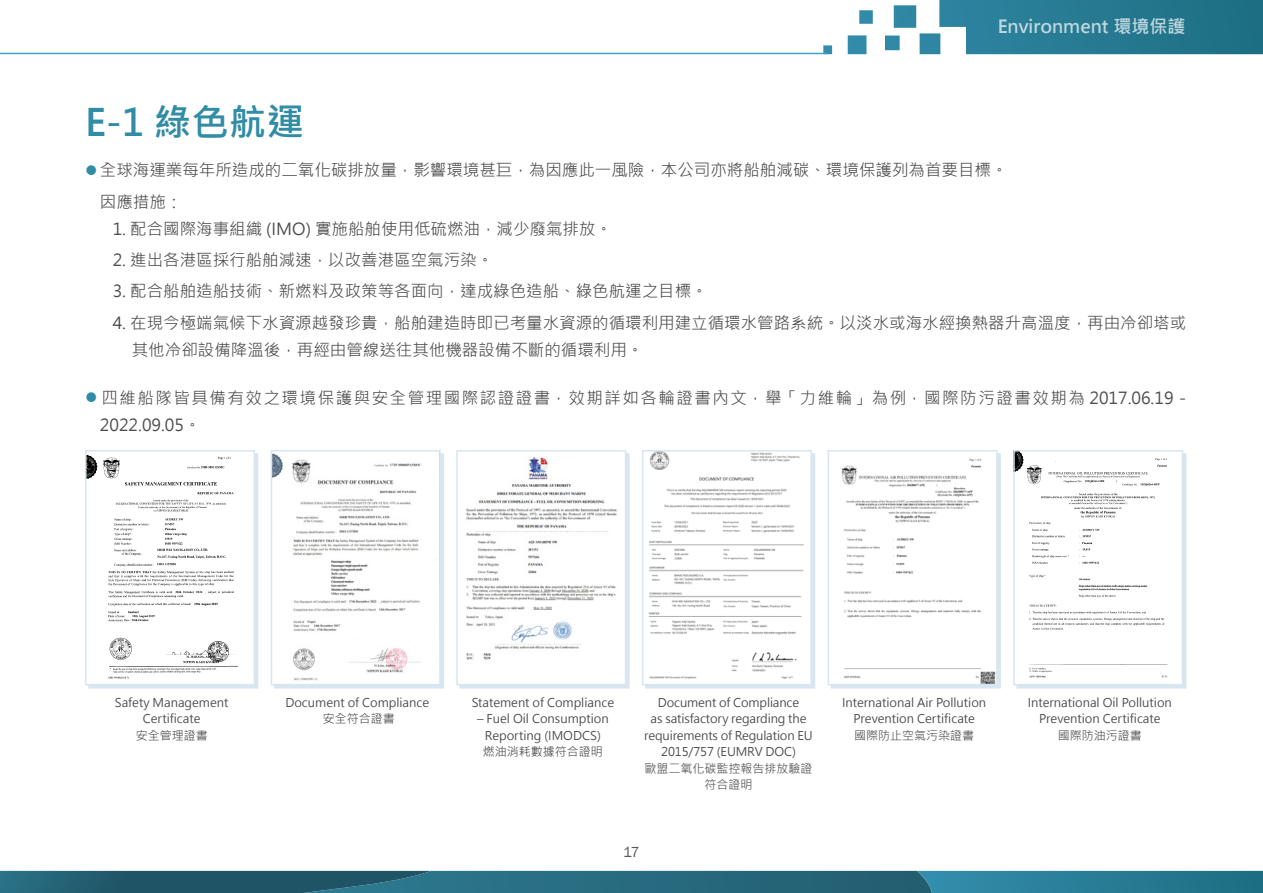
<style>
.page{position:relative;width:1263px;height:893px;background:#fff}
.page>*{position:absolute;margin:0;border:0;box-sizing:border-box;transform-origin:0 0}
.標題1_1{font:700 37.5px "Microsoft Jheng Hei";color:#318ca6}
.t1{font:700 18px "Microsoft Jheng Hei";color:#fff}
.內文{font:16.5px/27px "Microsoft Jheng Hei";color:#4c4c4e}
.內文-2{font:16.5px/27px "Microsoft Jheng Hei";letter-spacing:.09em;color:#4c4c4e}
.t2{font:15px "Franklin Gothic";color:#58585b}
.圖表說明{font:12px/16.5px "Microsoft Jheng Hei";color:#4c4c4e;text-align:center}
.s1{font-size:12.3px;color:#318ca6}
</style>
<div class="page">
<svg style="left:0;top:871px;width:1263px;height:22px;background:#256a7f"></svg>
<svg style="left:823px;top:0;width:440px;height:54px"></svg>
<hr style="left:0;top:53px;width:827px;height:1px;background:#3ea3cb">
<div style="left:1016px;top:453px;width:170px;height:236px;background:#d7e6f0;border:2px solid #d7e6f0"></div>
<img style="left:1016px;top:453px;width:164px;height:229px">
<div style="left:1013px;top:450px;width:170px;height:235px;border:2px solid #d7e6f0"></div>
<div style="left:88px;top:453px;width:170px;height:236px;background:#d7e6f0;border:2px solid #d7e6f0"></div>
<img style="left:88px;top:453px;width:164px;height:229px">
<div style="left:85px;top:450px;width:170px;height:235px;border:2px solid #d7e6f0"></div>
<div style="left:274px;top:453px;width:170px;height:236px;background:#d7e6f0;border:2px solid #d7e6f0"></div>
<img style="left:274px;top:453px;width:164px;height:229px">
<div style="left:271px;top:450px;width:170px;height:235px;border:2px solid #d7e6f0"></div>
<div style="left:459px;top:453px;width:170px;height:236px;background:#d7e6f0;border:2px solid #d7e6f0"></div>
<img style="left:459px;top:453px;width:164px;height:229px">
<div style="left:456px;top:450px;width:170px;height:235px;border:2px solid #d7e6f0"></div>
<div style="left:645px;top:453px;width:170px;height:236px;background:#d7e6f0;border:2px solid #d7e6f0"></div>
<img style="left:645px;top:453px;width:164px;height:229px">
<div style="left:642px;top:450px;width:170px;height:235px;border:2px solid #d7e6f0"></div>
<div style="left:831px;top:453px;width:170px;height:236px;background:#d7e6f0;border:2px solid #d7e6f0"></div>
<img style="left:831px;top:453px;width:164px;height:229px">
<div style="left:827px;top:450px;width:171px;height:235px;border:2px solid #d7e6f0"></div>
<h2 class="t1" style="left:997px;top:15px;width:189px">Environment 環境保護</h2>
<p class="標題1_1" style="left:85px;top:99px;width:220px">E-1 綠色航運</p>
<p class="內文" style="left:85px;top:157px;width:924px"><span class="s1">●</span> 全球海運業每年所造成的二氧化碳排放量，影響環境甚巨，為因應此一風險，本公司亦將船舶減碳、環境保護列為首要目標。</p>
<p class="內文" style="left:100px;top:188px;width:84px">因應措施：</p>
<p class="內文" style="left:113px;top:215px;width:501px">1. 配合國際海事組織 (IMO) 實施船舶使用低硫燃油，減少廢氣排放。</p>
<p class="內文" style="left:113px;top:246px;width:382px">2. 進出各港區採行船舶減速，以改善港區空氣污染。</p>
<p class="內文" style="left:113px;top:278px;width:596px">3. 配合船舶造船技術、新燃料及政策等各面向，達成綠色造船、綠色航運之目標。</p>
<p class="內文" style="left:132px;top:309px;width:1056px;text-indent:-19px">4. 在現今極端氣候下水資源越發珍貴，船舶建造時即已考量水資源的循環利用建立循環水管路系統。以淡水或海水經換熱器升高溫度，再由冷卻塔或其他冷卻設備降溫後，再經由管線送往其他機器設備不斷的循環利用。</p>
<p class="內文-2" style="left:100px;top:384px;width:1088px;text-indent:-15px"><span class="s1">●</span> 四維船隊皆具備有效之環境保護與安全管理國際認證證書，效期詳如各輪證書內文，舉「力維輪」為例，國際防污證書效期為 2017.06.19 -<br>2022.09.05。</p>
<p class="圖表說明" style="left:115px;top:694px;width:115px">Safety Management<br>Certificate</p>
<p class="圖表說明" style="left:136px;top:727px;width:73px">安全管理證書</p>
<p class="圖表說明" style="left:285px;top:694px;width:145px">Document of Compliance</p>
<p class="圖表說明" style="left:323px;top:711px;width:74px">安全符合證書</p>
<p class="圖表說明" style="left:472px;top:694px;width:144px">Statement of Compliance</p>
<p class="圖表說明" style="left:477px;top:711px;width:133px">– Fuel Oil Consumption<br>Reporting (IMODCS)</p>
<p class="圖表說明" style="left:483px;top:744px;width:121px">燃油消耗數據符合證明</p>
<p class="圖表說明" style="left:644px;top:694px;width:170px">Document of Compliance<br>as satisfactory regarding the requirements of Regulation EU<br>2015/757 (EUMRV DOC)</p>
<p class="圖表說明" style="left:644px;top:760px;width:169px">歐盟二氧化碳監控報告排放驗證符合證明</p>
<p class="t2" style="left:623px;top:842px;width:18px">17</p>
<p class="圖表說明" style="left:842px;top:694px;width:146px">International Air Pollution<br>Prevention Certificate</p>
<p class="圖表說明" style="left:854px;top:727px;width:121px">國際防止空氣污染證書</p>
<p class="圖表說明" style="left:1028px;top:694px;width:146px">International Oil Pollution<br>Prevention Certificate</p>
<p class="圖表說明" style="left:1058px;top:727px;width:85px">國際防油污證書</p>
</div>
